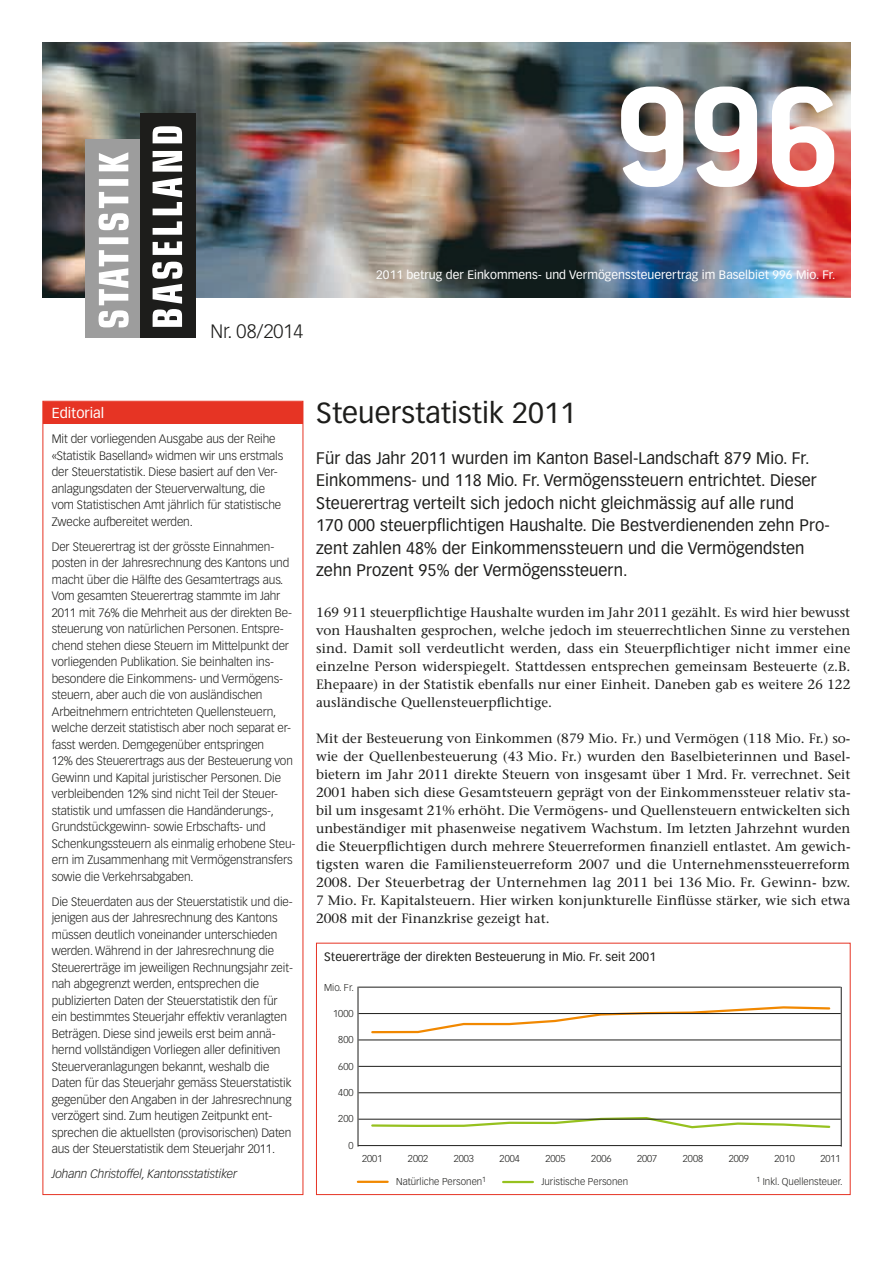
<style>
.page{position:relative;width:893px;height:1263px;background:#fff}
.page>*{position:absolute;margin:0;border:0;box-sizing:border-box;transform-origin:0 0}
.t1{font:700 154.5px "Conduit ITC";color:#fff}
.t2{font:28.5px "Vectora LH";letter-spacing:.005em;color:#1d1d1b}
.t3{font:300 19.05px "Vectora LH";color:#1d1d1b}
.t4{font:16.5px/22.5px "Vectora LH";letter-spacing:.005em;color:#1d1d1b}
.t5{font:14.25px "Vectora LH";color:#fff}
.t6{font:13.5px/18px "Stone Serif";color:#1d1d1b;text-align:justify}
.t7{font:300 12px/16.5px "Vectora LH";letter-spacing:-.01em;color:#1d1d1b}
.t8{font:12px "Vectora LH";color:#fff}
.t9{font:12px "Vectora LH";letter-spacing:.01em;color:#1d1d1b}
.t10{font:italic 300 12px "Vectora LH";letter-spacing:-.01em;color:#1d1d1b}
.t11{font:300 9.75px "Vectora LH";color:#1d1d1b}
.t12{font:300 7.35px "Vectora LH";color:#1d1d1b}
</style>
<div class="page">
<img style="left:43px;top:43px;width:807px;height:255px">
<div style="left:43px;top:401px;width:260px;height:23px;background:#e63424"></div>
<div style="left:43px;top:401px;width:260px;height:794px;border:1px solid #e63424"></div>
<div style="left:85px;top:140px;width:55px;height:198px;background:#9d9d9d"></div>
<div style="left:140px;top:113px;width:56px;height:225px;background:#1d1d1b"></div>
<svg style="left:99px;top:152px;width:30px;height:175px"></svg>
<svg style="left:152px;top:126px;width:30px;height:201px"></svg>
<svg style="left:370px;top:1117px;width:461px;height:12px"></svg>
<svg style="left:370px;top:1006px;width:461px;height:28px"></svg>
<hr style="left:503px;top:1181px;width:30px;height:2px;background:#96c11f">
<hr style="left:358px;top:1181px;width:30px;height:2px;background:#f18800">
<hr style="left:841px;top:987px;width:1px;height:159px;background:#1d1d1b">
<hr style="left:359px;top:987px;width:482px;height:1px;background:#1d1d1b">
<hr style="left:359px;top:1013px;width:482px;height:1px;background:#1d1d1b">
<hr style="left:359px;top:1040px;width:482px;height:1px;background:#1d1d1b">
<hr style="left:359px;top:1066px;width:482px;height:1px;background:#1d1d1b">
<hr style="left:359px;top:1092px;width:482px;height:1px;background:#1d1d1b">
<hr style="left:359px;top:1119px;width:482px;height:1px;background:#1d1d1b">
<hr style="left:359px;top:1145px;width:482px;height:1px;background:#1d1d1b">
<hr style="left:358px;top:987px;width:1px;height:159px;background:#1d1d1b">
<div style="left:316px;top:943px;width:534px;height:252px;border:1px solid #e63424"></div>
<h1 class="t1" style="left:613px;top:47px;width:231px">996</h1>
<h3 class="t3" style="left:210px;top:320px;width:94px">Nr. 08/2014</h3>
<p class="t8" style="left:376px;top:268px;width:461px">2011 betrug der Einkommens- und Vermögenssteuerertrag im Baselbiet 996 Mio. Fr.</p>
<p class="t5" style="left:52px;top:405px;width:54px">Editorial</p>
<p class="t7" style="left:52px;top:431px;width:233px">Mit der vorliegenden Ausgabe aus der Reihe «Statistik Baselland» widmen wir uns erstmals der Steuerstatistik. Diese basiert auf den Ver&shy;anlagungsdaten der Steuerverwaltung, die vom Statistischen Amt jährlich für statistische Zwecke aufbereitet werden.</p>
<p class="t7" style="left:52px;top:538px;width:245px">Der Steuerertrag ist der grösste Einnahmen&shy;posten in der Jahresrechnung des Kantons und macht über die Hälfte des Gesamtertrags aus.<br>Vom gesamten Steuerertrag stammte im Jahr 2011 mit 76% die Mehrheit aus der direkten Be&shy;steuerung von natürlichen Personen. Entspre&shy;chend stehen diese Steuern im Mittelpunkt der vorliegenden Publikation. Sie beinhalten ins&shy;besondere die Einkommens- und Vermögens&shy;steuern, aber auch die von ausländischen Arbeitnehmern entrichteten Quellensteuern, welche derzeit statistisch aber noch separat er&shy;fasst werden. Demgegenüber entspringen<br>12% des Steuerertrags aus der Besteuerung von Gewinn und Kapital juristischer Personen. Die verbleibenden 12% sind nicht Teil der Steuer---- statistik und umfassen die Handänderungs-, Grundstückgewinn- sowie Erbschafts- und Schenkungssteuern als einmalig erhobene Steu&shy;ern im Zusammenhang mit Vermögenstransfers sowie die Verkehrsabgaben.</p>
<p class="t7" style="left:52px;top:893px;width:243px">Die Steuerdaten aus der Steuerstatistik und die&shy;jenigen aus der Jahresrechnung des Kantons müssen deutlich voneinander unterschieden werden. Während in der Jahresrechnung die Steuererträge im jeweiligen Rechnungsjahr zeit&shy;nah abgegrenzt werden, entsprechen die publizierten Daten der Steuerstatistik den für ein bestimmtes Steuerjahr effektiv veranlagten Beträgen. Diese sind jeweils erst beim annä&shy;hernd vollständigen Vorliegen aller definitiven Steuerveranlagungen bekannt, weshalb die Daten für das Steuerjahr gemäss Steuerstatistik gegenüber den Angaben in der Jahresrechnung verzögert sind. Zum heutigen Zeitpunkt ent&shy;sprechen die aktuellsten (provisorischen) Daten aus der Steuerstatistik dem Steuerjahr 2011.</p>
<p class="t10" style="left:52px;top:1167px;width:187px">Johann Christoffel, Kantonsstatistiker</p>
<h2 class="t2" style="left:316px;top:396px;width:261px">Steuerstatistik 2011</h2>
<p class="t4" style="left:316px;top:447px;width:515px">Für das Jahr 2011 wurden im Kanton Basel-Landschaft 879 Mio. Fr.<br>Einkommens- und 118 Mio. Fr. Vermögenssteuern entrichtet. Dieser Steuerertrag verteilt sich jedoch nicht gleichmässig auf alle rund<br>170 000 steuerpflichtigen Haushalte. Die Bestverdienenden zehn Pro&shy;zent zahlen 48% der Einkommenssteuern und die Vermögendsten zehn Prozent 95% der Vermögenssteuern.</p>
<p class="t6" style="left:316px;top:603px;width:536px">169 911 steuerpflichtige Haushalte wurden im Jahr 2011 gezählt. Es wird hier bewusst von Haushalten gesprochen, welche jedoch im steuerrechtlichen Sinne zu verstehen sind. Damit soll verdeutlicht werden, dass ein Steuerpflichtiger nicht immer eine einzelne Person widerspiegelt. Stattdessen entsprechen gemeinsam Besteuerte (z.B.<br>Ehepaare) in der Statistik ebenfalls nur einer Einheit. Daneben gab es weitere 26 122 ausländische Quellensteuerpflichtige.</p>
<p class="t6" style="left:316px;top:729px;width:536px">Mit der Besteuerung von Einkommen (879 Mio. Fr.) und Vermögen (118 Mio. Fr.) so&shy;wie der Quellenbesteuerung (43 Mio. Fr.) wurden den Baselbieterinnen und Basel&shy;bietern im Jahr 2011 direkte Steuern von insgesamt über 1 Mrd. Fr. verrechnet. Seit 2001 haben sich diese Gesamtsteuern geprägt von der Einkommenssteuer relativ sta&shy;bil um insgesamt 21% erhöht. Die Vermögens- und Quellensteuern entwickelten sich unbeständiger mit phasenweise negativem Wachstum. Im letzten Jahrzehnt wurden die Steuerpflichtigen durch mehrere Steuerreformen finanziell entlastet. Am gewich&shy;tigsten waren die Familiensteuerreform 2007 und die Unternehmenssteuerreform 2008. Der Steuerbetrag der Unternehmen lag 2011 bei 136 Mio. Fr. Gewinn- bzw.<br>7 Mio. Fr. Kapitalsteuern. Hier wirken konjunkturelle Einflüsse stärker, wie sich etwa 2008 mit der Finanzkrise gezeigt hat.</p>
<p class="t9" style="left:324px;top:950px;width:333px">Steuererträge der direkten Besteuerung in Mio. Fr. seit 2001</p>
<p class="t11" style="left:324px;top:982px;width:31px">Mio. Fr.</p>
<p class="t11" style="left:333px;top:1008px;width:22px">1000</p>
<p class="t11" style="left:338px;top:1034px;width:17px">800</p>
<p class="t11" style="left:338px;top:1060px;width:17px">600</p>
<p class="t11" style="left:338px;top:1087px;width:17px">400</p>
<p class="t11" style="left:338px;top:1113px;width:17px">200</p>
<p class="t11" style="left:348px;top:1139px;width:7px">0</p>
<p class="t11" style="left:362px;top:1153px;width:22px">2001</p>
<p class="t11" style="left:408px;top:1153px;width:22px">2002</p>
<p class="t11" style="left:454px;top:1153px;width:22px">2003</p>
<p class="t11" style="left:500px;top:1153px;width:22px">2004</p>
<p class="t11" style="left:545px;top:1153px;width:22px">2005</p>
<p class="t11" style="left:591px;top:1153px;width:22px">2006</p>
<p class="t11" style="left:637px;top:1153px;width:22px">2007</p>
<p class="t11" style="left:683px;top:1153px;width:22px">2008</p>
<p class="t11" style="left:729px;top:1153px;width:22px">2009</p>
<p class="t11" style="left:775px;top:1153px;width:22px">2010</p>
<p class="t11" style="left:820px;top:1153px;width:22px">2011</p>
<p class="t12" style="left:482px;top:1175px;width:5px">1</p>
<p class="t11" style="left:541px;top:1176px;width:88px">Juristische Personen</p>
<p class="t12" style="left:756px;top:1175px;width:5px">1</p>
<p class="t11" style="left:396px;top:1176px;width:88px">Natürliche Personen</p>
<p class="t11" style="left:763px;top:1176px;width:81px">Inkl. Quellensteuer.</p>
</div>
